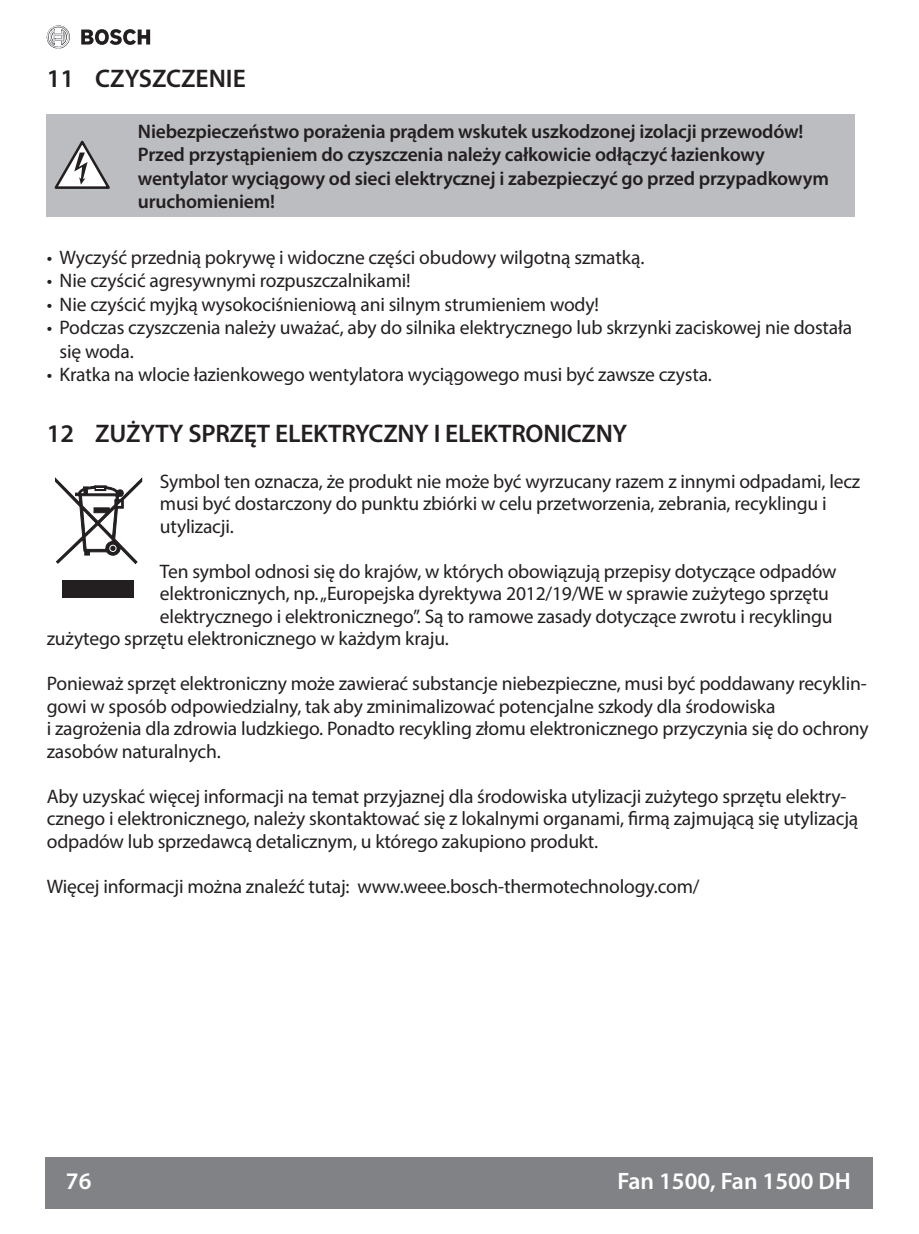
<style>
.page{position:relative;width:919px;height:1234px;background:#fff}
.page>*{position:absolute;margin:0;border:0;box-sizing:border-box;transform-origin:0 0}
.t1{font:600 25.5px "Myriad Pro";letter-spacing:-.01em;color:#231f20}
.t2{font:600 23.7px "Myriad Pro";color:#fff}
.t3{font:19.5px/22.5px "Myriad Pro";letter-spacing:-.01em;color:#231f20}
.t4{font:600 19.5px/23.4px "Myriad Pro";letter-spacing:-.01em;color:#231f20}
</style>
<div class="page">
<div style="left:46px;top:1157px;width:827px;height:51px;background:#808285"></div>
<svg style="left:47px;top:26px;width:23px;height:23px"></svg>
<svg style="left:81px;top:29px;width:69px;height:16px"></svg>
<div style="left:47px;top:115px;width:808px;height:102px;background:#bcbdc0"></div>
<svg style="left:54px;top:140px;width:56px;height:49px"></svg>
<svg style="left:55px;top:477px;width:87px;height:87px"></svg>
<div style="left:109px;top:544px;width:7px;height:7px;border:1px solid #fff;border-radius:50%"></div>
<div style="left:62px;top:580px;width:72px;height:17px;background:#231f20"></div>
<h1 class="t1" style="left:47px;top:62px;width:200px">11 CZYSZCZENIE</h1>
<p class="t4" style="left:138px;top:119px;width:692px">Niebezpieczeństwo porażenia prądem wskutek uszkodzonej izolacji przewodów!<br>Przed przystąpieniem do czyszczenia należy całkowicie odłączyć łazienkowy wentylator wyciągowy od sieci elektrycznej i zabezpieczyć go przed przypadkowym uruchomieniem!</p>
<p class="t3" style="left:47px;top:245px;width:597px">• Wyczyść przednią pokrywę i widoczne części obudowy wilgotną szmatką.</p>
<p class="t3" style="left:47px;top:269px;width:365px">• Nie czyścić agresywnymi rozpuszczalnikami!</p>
<p class="t3" style="left:47px;top:292px;width:553px">• Nie czyścić myjką wysokociśnieniową ani silnym strumieniem wody!</p>
<p class="t3" style="left:60px;top:315px;width:794px;line-height:23.4px;text-indent:-13px">• Podczas czyszczenia należy uważać, aby do silnika elektrycznego lub skrzynki zaciskowej nie dostała się woda.</p>
<p class="t3" style="left:47px;top:363px;width:665px">• Kratka na wlocie łazienkowego wentylatora wyciągowego musi być zawsze czysta.</p>
<h1 class="t1" style="left:47px;top:417px;width:581px">12 ZUŻYTY SPRZĘT ELEKTRYCZNY I ELEKTRONICZNY</h1>
<p class="t3" style="left:160px;top:469px;width:702px">Symbol ten oznacza, że produkt nie może być wyrzucany razem z innymi odpadami, lecz musi być dostarczony do punktu zbiórki w celu przetworzenia, zebrania, recyklingu i utylizacji.</p>
<p class="t3" style="left:160px;top:559px;width:678px">Ten symbol odnosi się do krajów, w których obowiązują przepisy dotyczące odpadów</p>
<p class="t3" style="left:160px;top:582px;width:670px">elektronicznych, np. „Europejska dyrektywa 2012/19/WE w sprawie zużytego sprzętu</p>
<p class="t3" style="left:160px;top:604px;width:674px">elektrycznego i elektronicznego”. Są to ramowe zasady dotyczące zwrotu i recyklingu</p>
<p class="t3" style="left:47px;top:627px;width:402px">zużytego sprzętu elektronicznego w każdym kraju.</p>
<p class="t3" style="left:47px;top:672px;width:823px">Ponieważ sprzęt elektroniczny może zawierać substancje niebezpieczne, musi być poddawany recyklin&shy;gowi w sposób odpowiedzialny, tak aby zminimalizować potencjalne szkody dla środowiska<br>i zagrożenia dla zdrowia ludzkiego. Ponadto recykling złomu elektronicznego przyczynia się do ochrony zasobów naturalnych.</p>
<p class="t3" style="left:47px;top:784px;width:813px">Aby uzyskać więcej informacji na temat przyjaznej dla środowiska utylizacji zużytego sprzętu elektry&shy;cznego i elektronicznego, należy skontaktować się z lokalnymi organami, firmą zajmującą się utylizacją odpadów lub sprzedawcą detalicznym, u którego zakupiono produkt.</p>
<p class="t3" style="left:47px;top:874px;width:654px">Więcej informacji można znaleźć tutaj: www.weee.bosch-thermotechnology.com/</p>
<p class="t2" style="left:66px;top:1165px;width:27px">76</p>
<p class="t2" style="left:617px;top:1165px;width:235px">Fan 1500, Fan 1500 DH</p>
</div>
